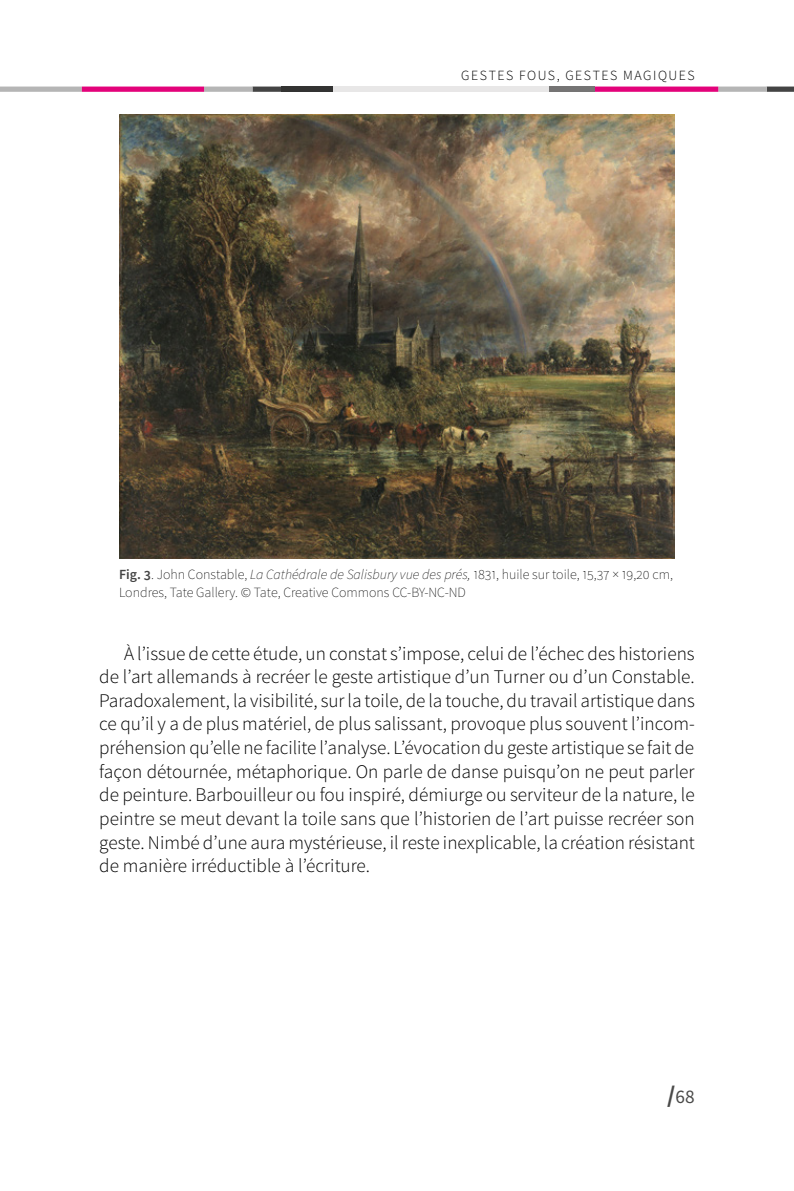
<style>
.page{position:relative;width:794px;height:1191px;background:#fff}
.page>*{position:absolute;margin:0;border:0;box-sizing:border-box;transform-origin:0 0}
.t1{font:300 19.25px/23.6px "Source Sans Pro";color:#000;text-align:justify}
.t2{font:19.25px "Source Sans Pro";color:#4a4a49}
.t3{font:200 14px/17.5px "Source Sans Pro";color:#000}
.t4{font:300 14px "Source Sans Pro";color:#000}
.s1{font-weight:600;color:#444}
.s2{font-style:italic}
.s3{font-weight:700;font-size:24.5px}
</style>
<div class="page">
<svg style="left:0;top:87px;width:794px;height:5px;background:#c1538e"></svg>
<div style="left:549px;top:87px;width:46px;height:5px;background:#757474"></div>
<div style="left:332px;top:87px;width:217px;height:5px;background:#e8e7e7"></div>
<div style="left:281px;top:87px;width:51px;height:5px;background:#333332"></div>
<img style="left:119px;top:114px;width:556px;height:444px">
<p class="t4" style="left:461px;top:67px;width:19px">Gestes</p>
<p class="t4" style="left:519px;top:67px;width:10px">fous</p>
<p class="t4" style="left:557px;top:67px;width:19px">, gestes</p>
<p class="t4" style="left:623px;top:67px;width:10px">magiques</p>
<p class="t3" style="left:119px;top:566px;width:555px"><span class="s1">Fig. 3</span>. John Constable, <span class="s2">La Cathédrale de Salisbury vue des prés,</span> 1831, huile sur toile, 15,37 × 19,20 cm,<br>Londres, Tate Gallery. © Tate, Creative Commons CC-BY-NC-ND</p>
<p class="t1" style="left:99px;top:641px;width:597px;text-indent:25px">À l’issue de cette étude, un constat s’impose, celui de l’échec des historiens de l’art allemands à recréer le geste artistique d’un Turner ou d’un Constable.<br>Paradoxalement, la visibilité, sur la toile, de la touche, du travail artistique dans ce qu’il y a de plus matériel, de plus salissant, provoque plus souvent l’incom&shy;préhension qu’elle ne facilite l’analyse. L’évocation du geste artistique se fait de façon détournée, métaphorique. On parle de danse puisqu’on ne peut parler de peinture. Barbouilleur ou fou inspiré, démiurge ou serviteur de la nature, le peintre se meut devant la toile sans que l’historien de l’art puisse recréer son geste. Nimbé d’une aura mystérieuse, il reste inexplicable, la création résistant de manière irréductible à l’écriture.</p>
<p class="t2" style="left:667px;top:1084px;width:29px"><span class="s3">/</span>68</p>
</div>
